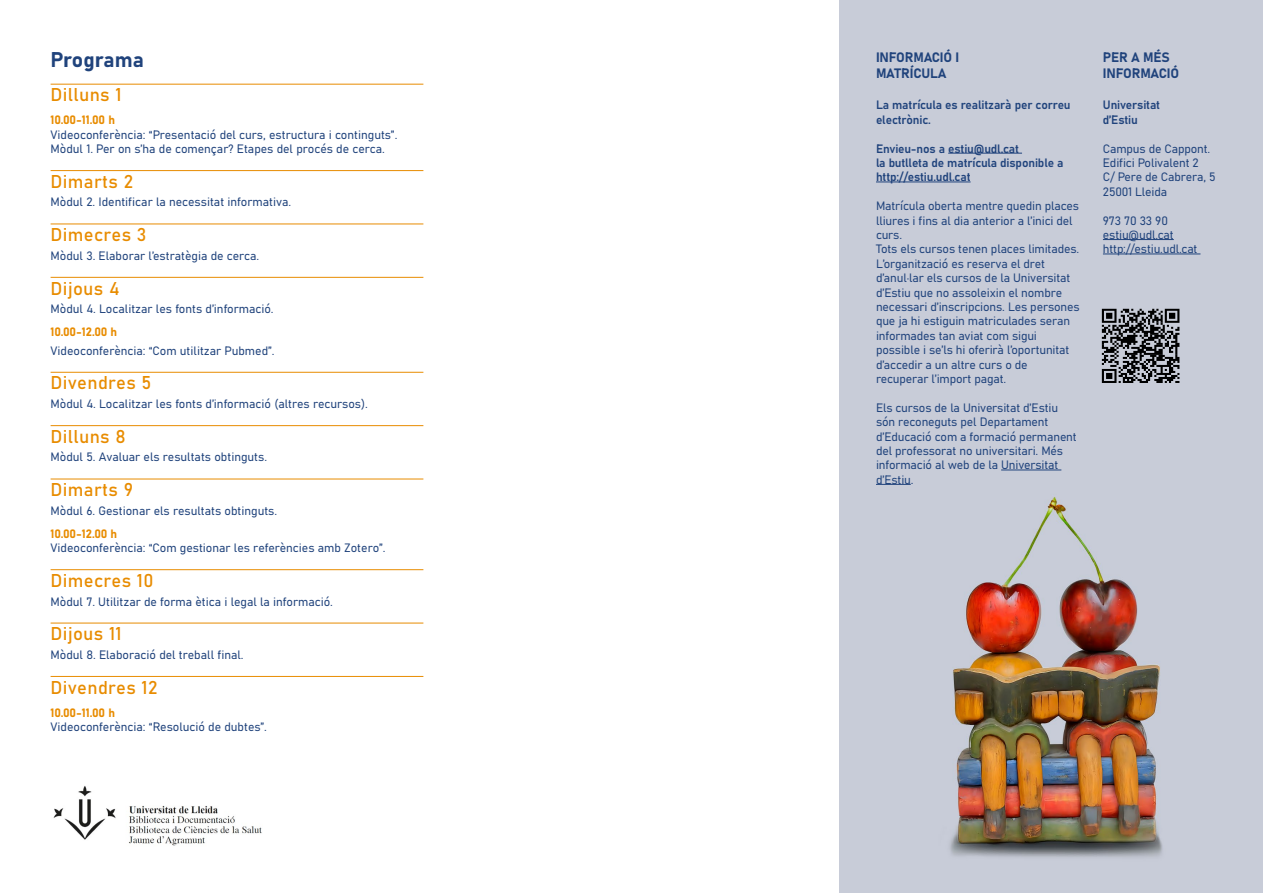
<style>
.page{position:relative;width:1263px;height:893px;background:#fff}
.page>*{position:absolute;margin:0;border:0;box-sizing:border-box;transform-origin:0 0}
.t1{font:21px "Bahnschrift";color:#20437c}
.t2{font:18.3px "Bahnschrift";letter-spacing:.02em;color:#e88c00}
.t3{font:13.5px/16.2px "Bahnschrift";letter-spacing:-.01em;color:#20437c}
.t4{font:12px/14.4px "Bahnschrift";letter-spacing:-.01em;color:#20437c}
.t5{font:12px "Bahnschrift";letter-spacing:-.01em;color:#e88c00}
</style>
<div class="page">
<img style="left:839px;top:0;width:424px;height:893px">
<hr style="left:51px;top:84px;width:372px;height:1px;background:#e88c00">
<hr style="left:51px;top:170px;width:372px;height:1px;background:#e88c00">
<hr style="left:51px;top:224px;width:372px;height:1px;background:#e88c00">
<hr style="left:51px;top:277px;width:372px;height:1px;background:#e88c00">
<hr style="left:51px;top:372px;width:372px;height:1px;background:#e88c00">
<hr style="left:51px;top:425px;width:372px;height:1px;background:#e88c00">
<hr style="left:51px;top:479px;width:372px;height:1px;background:#e88c00">
<hr style="left:51px;top:569px;width:372px;height:1px;background:#e88c00">
<hr style="left:51px;top:623px;width:372px;height:1px;background:#e88c00">
<hr style="left:51px;top:676px;width:372px;height:1px;background:#e88c00">
<svg style="left:1102px;top:309px;width:77px;height:74px;background:#606268"></svg>
<hr style="left:1103px;top:239px;width:71px;height:1px;background:#20437c">
<hr style="left:1103px;top:254px;width:97px;height:1px;background:#20437c">
<hr style="left:948px;top:153px;width:74px;height:1px;background:#20437c">
<hr style="left:876px;top:182px;width:94px;height:1px;background:#20437c">
<hr style="left:1001px;top:470px;width:60px;height:1px;background:#20437c">
<hr style="left:876px;top:484px;width:35px;height:1px;background:#20437c">
<img style="left:53px;top:786px;width:209px;height:60px">
<h1 class="t1" style="left:51px;top:43px;width:95px">Programa</h1>
<h2 class="t2" style="left:51px;top:81px;width:72px">Dilluns 1</h2>
<p class="t5" style="left:51px;top:111px;width:66px">10.00-11.00 h</p>
<p class="t4" style="left:51px;top:126px;width:348px">Videoconferència: “Presentació del curs, estructura i continguts”.<br>Mòdul 1. Per on s’ha de començar? Etapes del procés de cerca.</p>
<h2 class="t2" style="left:51px;top:167px;width:84px">Dimarts 2</h2>
<p class="t4" style="left:51px;top:194px;width:242px">Mòdul 2. Identificar la necessitat informativa.</p>
<h2 class="t2" style="left:51px;top:221px;width:98px">Dimecres 3</h2>
<p class="t4" style="left:51px;top:248px;width:210px">Mòdul 3. Elaborar l’estratègia de cerca.</p>
<h2 class="t2" style="left:51px;top:274px;width:70px">Dijous 4</h2>
<p class="t4" style="left:51px;top:301px;width:225px">Mòdul 4. Localitzar les fonts d’informació.</p>
<p class="t5" style="left:51px;top:323px;width:68px">10.00-12.00 h</p>
<p class="t4" style="left:51px;top:342px;width:226px">Videoconferència: “Com utilitzar Pubmed”.</p>
<h2 class="t2" style="left:51px;top:369px;width:102px">Divendres 5</h2>
<p class="t4" style="left:51px;top:396px;width:319px">Mòdul 4. Localitzar les fonts d’informació (altres recursos).</p>
<h2 class="t2" style="left:51px;top:422px;width:77px">Dilluns 8</h2>
<p class="t4" style="left:51px;top:449px;width:218px">Mòdul 5. Avaluar els resultats obtinguts.</p>
<h2 class="t2" style="left:51px;top:476px;width:84px">Dimarts 9</h2>
<p class="t4" style="left:51px;top:503px;width:228px">Mòdul 6. Gestionar els resultats obtinguts.</p>
<p class="t5" style="left:51px;top:524px;width:68px">10.00-12.00 h</p>
<p class="t4" style="left:51px;top:540px;width:336px">Videoconferència: “Com gestionar les referències amb Zotero”.</p>
<h2 class="t2" style="left:51px;top:567px;width:104px">Dimecres 10</h2>
<p class="t4" style="left:51px;top:593px;width:284px">Mòdul 7. Utilitzar de forma ètica i legal la informació.</p>
<h2 class="t2" style="left:51px;top:620px;width:72px">Dijous 11</h2>
<p class="t4" style="left:51px;top:647px;width:195px">Mòdul 8. Elaboració del treball final.</p>
<h2 class="t2" style="left:51px;top:673px;width:108px">Divendres 12</h2>
<p class="t5" style="left:51px;top:703px;width:66px">10.00-11.00 h</p>
<p class="t4" style="left:51px;top:719px;width:218px">Videoconferència: “Resolució de dubtes”.</p>
<p class="t3" style="left:876px;top:48px;width:85px">INFORMACIÓ I<br>MATRÍCULA</p>
<p class="t4" style="left:876px;top:97px;width:196px">La matrícula es realitzarà per correu electrònic.</p>
<p class="t4" style="left:876px;top:140px;width:189px">Envieu-nos a estiu@udl.cat<br>la butlleta de matrícula disponible a http://estiu.udl.cat</p>
<p class="t4" style="left:876px;top:198px;width:205px">Matrícula oberta mentre quedin places lliures i fins al dia anterior a l’inici del curs.<br>Tots els cursos tenen places limitades.<br>L’organització es reserva el dret d’anul·lar els cursos de la Universitat d’Estiu que no assoleixin el nombre necessari d’inscripcions. Les persones que ja hi estiguin matriculades seran informades tan aviat com sigui possible i se’ls hi oferirà l’oportunitat d’accedir a un altre curs o de recuperar l’import pagat.</p>
<p class="t4" style="left:876px;top:400px;width:202px">Els cursos de la Universitat d’Estiu són reconeguts pel Departament d’Educació com a formació permanent del professorat no universitari. Més informació al web de la Universitat d’Estiu.</p>
<p class="t3" style="left:1103px;top:48px;width:78px">PER A MÉS<br>INFORMACIÓ</p>
<p class="t4" style="left:1103px;top:97px;width:59px">Universitat d’Estiu</p>
<p class="t4" style="left:1103px;top:140px;width:114px">Campus de Cappont.<br>Edifici Polivalent 2<br>C/ Pere de Cabrera, 5<br>25001 Lleida</p>
<p class="t4" style="left:1103px;top:212px;width:96px">973 70 33 90 estiu@udl.cat http://estiu.udl.cat</p>
</div>
